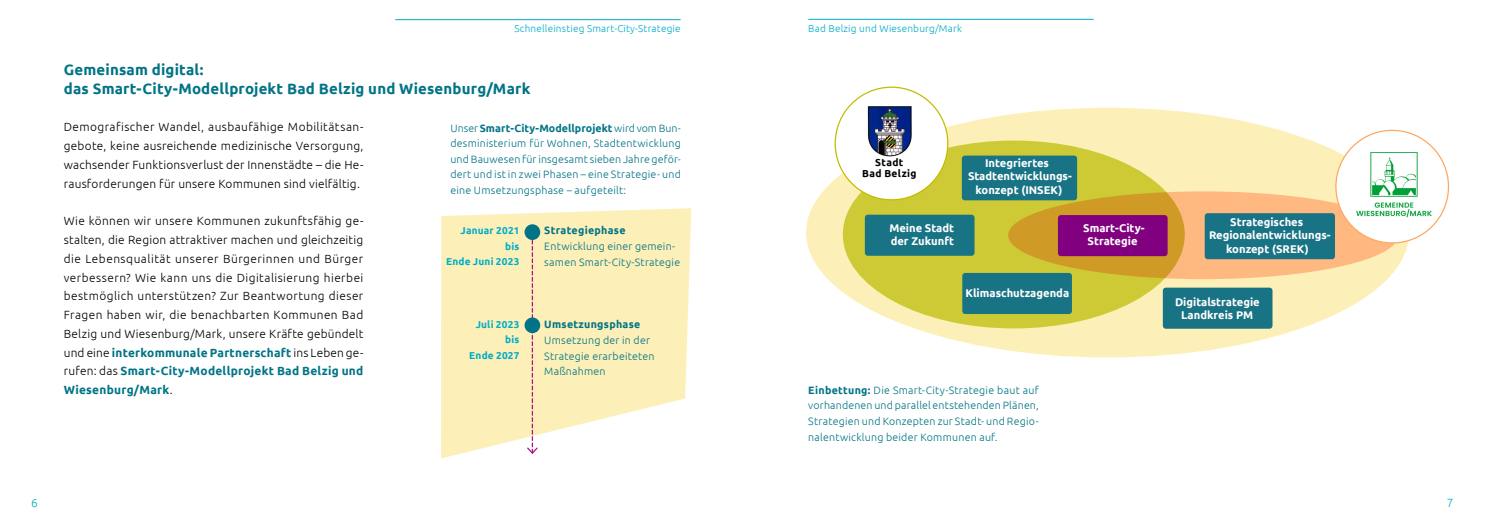
<style>
.page{position:relative;width:1489px;height:525px;background:#fff}
.page>*{position:absolute;margin:0;border:0;box-sizing:border-box;transform-origin:0 0}
.t1{font:700 15px/18.8px "Ubuntu";letter-spacing:.01em;color:#007486}
.t2{font:300 11.88px/18.8px "Ubuntu";letter-spacing:.015em;color:#000;text-align:justify}
.t3{font:300 11.88px "Ubuntu";color:#00adc7}
.t4{font:700 11.12px/13.4px "Ubuntu";color:#fff;text-align:center}
.t5{font:300 10.62px/15.6px "Ubuntu";letter-spacing:.02em;color:#007486;text-align:justify}
.t6{font:700 10.62px "Ubuntu";letter-spacing:.025em;color:#007486}
.t7{font:700 10.12px/10.9px "Ubuntu";letter-spacing:.04em;color:#000;text-align:center}
.t8{font:300 10px "Ubuntu";letter-spacing:.02em;color:#00adc7}
.t9{font:700 10px/15.6px "Ubuntu";letter-spacing:.02em;color:#00adc7;text-align:right}
.s1{font-weight:700;color:#007486}
.s2{font-weight:700}
</style>
<div class="page">
<hr style="left:395px;top:19px;width:285px;height:1px;background:#00adc7">
<hr style="left:808px;top:19px;width:285px;height:1px;background:#00adc7">
<div style="left:806px;top:108px;width:602px;height:249px;background:#fcefb7;border-radius:50%"></div>
<div style="left:1008px;top:191px;width:390px;height:88px;background:#feb880;border-radius:50%"></div>
<div style="left:842px;top:140px;width:342px;height:188px;background:#bec700;border-radius:50%;opacity:.7"></div>
<div style="left:961px;top:155px;width:116px;height:45px;background:#187384;border-radius:3px"></div>
<div style="left:864px;top:214px;width:110px;height:41px;background:#187384;border-radius:3px"></div>
<div style="left:962px;top:273px;width:109px;height:41px;background:#187384;border-radius:3px"></div>
<div style="left:1162px;top:287px;width:110px;height:41px;background:#187384;border-radius:3px"></div>
<div style="left:1204px;top:213px;width:130px;height:46px;background:#187384;border-radius:3px"></div>
<div style="left:1057px;top:215px;width:110px;height:41px;background:#800080;border-radius:3px"></div>
<svg style="left:441px;top:208px;width:250px;height:250px;background:#fcf1c2"></svg>
<svg style="left:526px;top:237px;width:13px;height:217px;background:#f6dfb9"></svg>
<svg style="left:1335px;top:130px;width:113px;height:113px"></svg>
<div style="left:835px;top:87px;width:112px;height:113px;background:#fff;border-radius:50%"></div>
<img style="left:1340px;top:137px;width:106px;height:93px">
<img style="left:867px;top:106px;width:45px;height:51px">
<div style="left:524px;top:224px;width:16px;height:16px;background:#007486;border-radius:50%"></div>
<div style="left:524px;top:317px;width:16px;height:16px;background:#007486;border-radius:50%"></div>
<p class="t8" style="left:514px;top:22px;width:168px">Schnelleinstieg Smart-City-Strategie</p>
<p class="t1" style="left:64px;top:60px;width:468px">Gemeinsam digital:<br>das Smart-City-Modellprojekt Bad Belzig und Wiesenburg/Mark</p>
<p class="t2" style="left:64px;top:117px;width:301px">Demografischer Wandel, ausbaufähige Mobilitätsan&shy;gebote, keine ausreichende medizinische Versorgung, wachsender Funktionsverlust der Innenstädte – die He&shy;rausforderungen für unsere Kommunen sind vielfältig.</p>
<p class="t2" style="left:64px;top:211px;width:301px">Wie können wir unsere Kommunen zukunftsfähig ge&shy;stalten, die Region attraktiver machen und gleichzeitig die Lebensqualität unserer Bürgerinnen und Bürger verbessern? Wie kann uns die Digitalisierung hierbei bestmöglich unterstützen? Zur Beantwortung dieser Fragen haben wir, die benachbarten Kommunen Bad Belzig und Wiesenburg/Mark, unsere Kräfte gebündelt und eine <span class="s1">interkommunale Partnerschaft</span> ins Leben ge&shy;rufen: das <span class="s1">Smart-City-Modellprojekt Bad Belzig und Wiesenburg/Mark</span>.</p>
<p class="t5" style="left:450px;top:120px;width:232px">Unser <span class="s2">Smart-City-Modellprojekt</span> wird vom Bun&shy;desministerium für Wohnen, Stadtentwicklung und Bauwesen für insgesamt sieben Jahre geför&shy;dert und ist in zwei Phasen – eine Strategie- und eine Umsetzungsphase – aufgeteilt:</p>
<p class="t6" style="left:544px;top:224px;width:83px">Strategiephase</p>
<p class="t5" style="left:544px;top:238px;width:137px">Entwicklung einer gemein&shy;samen Smart-City-Strategie</p>
<p class="t9" style="left:446px;top:222px;width:75px">Januar 2021 bis<br>Ende Juni 2023</p>
<p class="t9" style="left:469px;top:316px;width:52px">Juli 2023 bis<br>Ende 2027</p>
<p class="t6" style="left:544px;top:318px;width:98px">Umsetzungsphase</p>
<p class="t5" style="left:544px;top:332px;width:112px;text-align:left">Umsetzung der in der<br>Strategie erarbeiteten<br>Maßnahmen</p>
<p class="t8" style="left:808px;top:22px;width:155px">Bad Belzig und Wiesenburg/Mark</p>
<p class="t7" style="left:862px;top:157px;width:56px">Stadt<br>Bad Belzig</p>
<p class="t4" style="left:889px;top:221px;width:66px;text-align:left">Meine Stadt der Zukunft</p>
<p class="t4" style="left:968px;top:156px;width:105px">Integriertes<br>Stadtentwicklungs&shy;konzept (INSEK)</p>
<p class="t4" style="left:1083px;top:221px;width:63px">Smart-City-<br>Strategie</p>
<p class="t4" style="left:965px;top:285px;width:105px">Klimaschutzagenda</p>
<p class="t5" style="left:808px;top:381px;width:232px"><span class="s2">Einbettung:</span> Die Smart-City-Strategie baut auf vorhandenen und parallel entstehenden Plänen, Strategien und Konzepten zur Stadt- und Regio&shy;nalentwicklung beider Kommunen auf.</p>
<p class="t4" style="left:1208px;top:215px;width:123px">Strategisches<br>Regionalentwicklungs&shy;konzept (SREK)</p>
<p class="t4" style="left:1174px;top:295px;width:86px">Digitalstrategie<br>Landkreis PM</p>
<p class="t3" style="left:31px;top:495px;width:8px">6</p>
<p class="t3" style="left:1446px;top:495px;width:8px">7</p>
</div>
